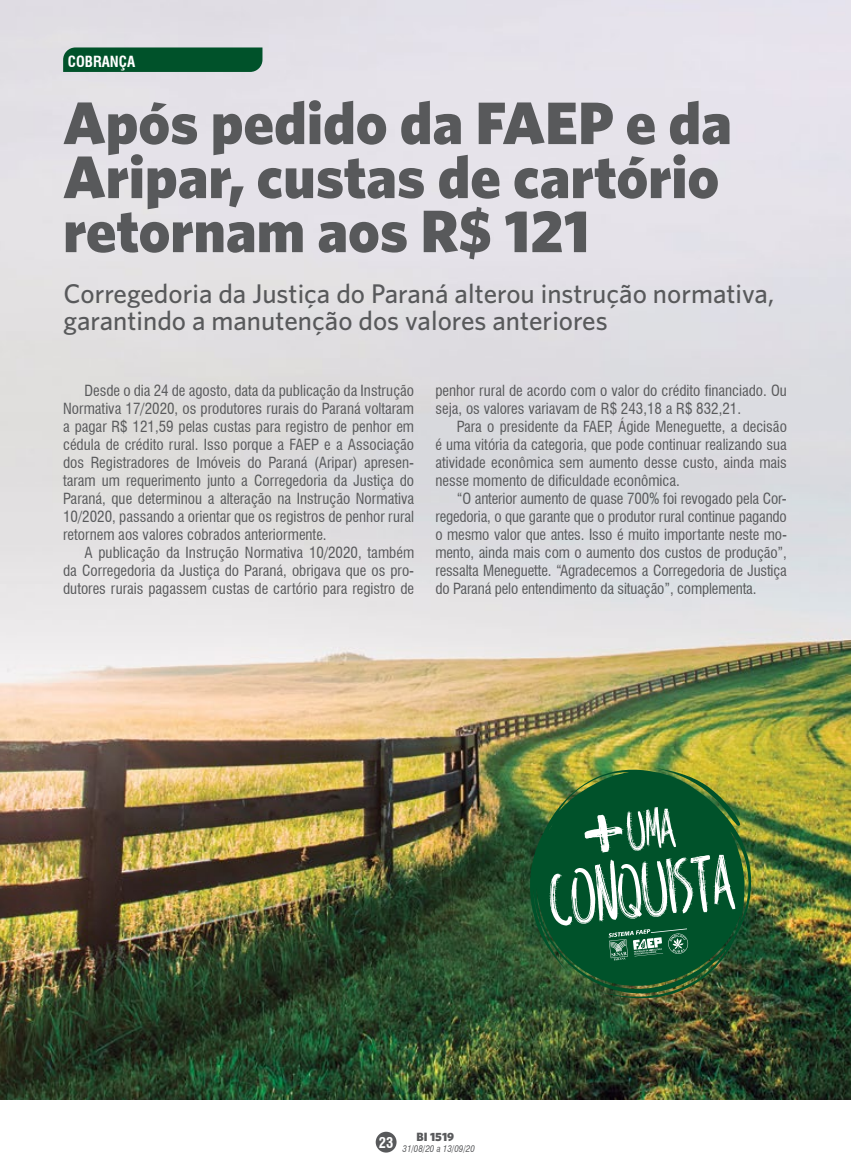
<style>
.page{position:relative;width:851px;height:1170px;background:#fff}
.page>*{position:absolute;margin:0;border:0;box-sizing:border-box;transform-origin:0 0}
.t1{font:900 60px/54px "Whitney HTF";color:#58595b}
.t2{font:500 27px/27px "Whitney HTF";color:#58595b}
.t3{font:condensed 15px/18px "Swiss 721 BT";color:#58595b;text-align:justify}
.t4{font:700 condensed 15px "Swiss 721 BT";color:#fff}
.t5{font:700 condensed 14.4px "Swiss 721 BT";color:#fff}
.t6{font:900 12px "Whitney HTF";color:#58595b}
.t7{font:italic condensed 9px "Swiss 721 BT";color:#58595b}
</style>
<div class="page">
<div style="left:375px;top:1131px;width:21px;height:21px;background:#58595b;border-radius:50%"></div>
<img style="left:0;top:0;width:850px;height:1099px">
<svg style="left:63px;top:47px;width:199px;height:25px;background:#075630"></svg>
<img style="left:527px;top:767px;width:228px;height:236px">
<svg style="left:549px;top:807px;width:186px;height:153px;background:#327353"></svg>
<p class="t4" style="left:68px;top:52px;width:69px">COBRANÇA</p>
<h1 class="t1" style="left:63px;top:94px;width:670px">Após pedido da FAEP e da<br>Aripar, custas de cartório retornam aos R$ 121</h1>
<h2 class="t2" style="left:64px;top:279px;width:712px">Corregedoria da Justiça do Paraná alterou instrução normativa, garantindo a manutenção dos valores anteriores</h2>
<p class="t3" style="left:63px;top:382px;width:352px;text-indent:21px">Desde o dia 24 de agosto, data da publicação da Instrução Normativa 17/2020, os produtores rurais do Paraná voltaram a pagar R$ 121,59 pelas custas para registro de penhor em cédula de crédito rural. Isso porque a FAEP e a Associação dos Registradores de Imóveis do Paraná (Aripar) apresen&shy;taram um requerimento junto a Corregedoria da Justiça do Paraná, que determinou a alteração na Instrução Normativa 10/2020, passando a orientar que os registros de penhor rural retornem aos valores cobrados anteriormente.</p>
<p class="t3" style="left:63px;top:544px;width:352px;text-indent:21px">A publicação da Instrução Normativa 10/2020, também da Corregedoria da Justiça do Paraná, obrigava que os pro&shy;dutores rurais pagassem custas de cartório para registro de</p>
<p class="t3" style="left:435px;top:382px;width:353px">penhor rural de acordo com o valor do crédito financiado. Ou seja, os valores variavam de R$ 243,18 a R$ 832,21.</p>
<p class="t3" style="left:435px;top:418px;width:353px;text-indent:21px">Para o presidente da FAEP, Ágide Meneguette, a decisão é uma vitória da categoria, que pode continuar realizando sua atividade econômica sem aumento desse custo, ainda mais nesse momento de dificuldade econômica.</p>
<p class="t3" style="left:435px;top:490px;width:353px;text-indent:21px">“O anterior aumento de quase 700% foi revogado pela Cor&shy;regedoria, o que garante que o produtor rural continue pagando o mesmo valor que antes. Isso é muito importante neste mo&shy;mento, ainda mais com o aumento dos custos de produção”, ressalta Meneguette. “Agradecemos a Corregedoria de Justiça do Paraná pelo entendimento da situação”, complementa.</p>
<p class="t5" style="left:379px;top:1133px;width:16px">23</p>
<p class="t6" style="left:416px;top:1128px;width:39px">BI 1519</p>
<p class="t7" style="left:402px;top:1143px;width:74px">31/08/20 a 13/09/20</p>
</div>
